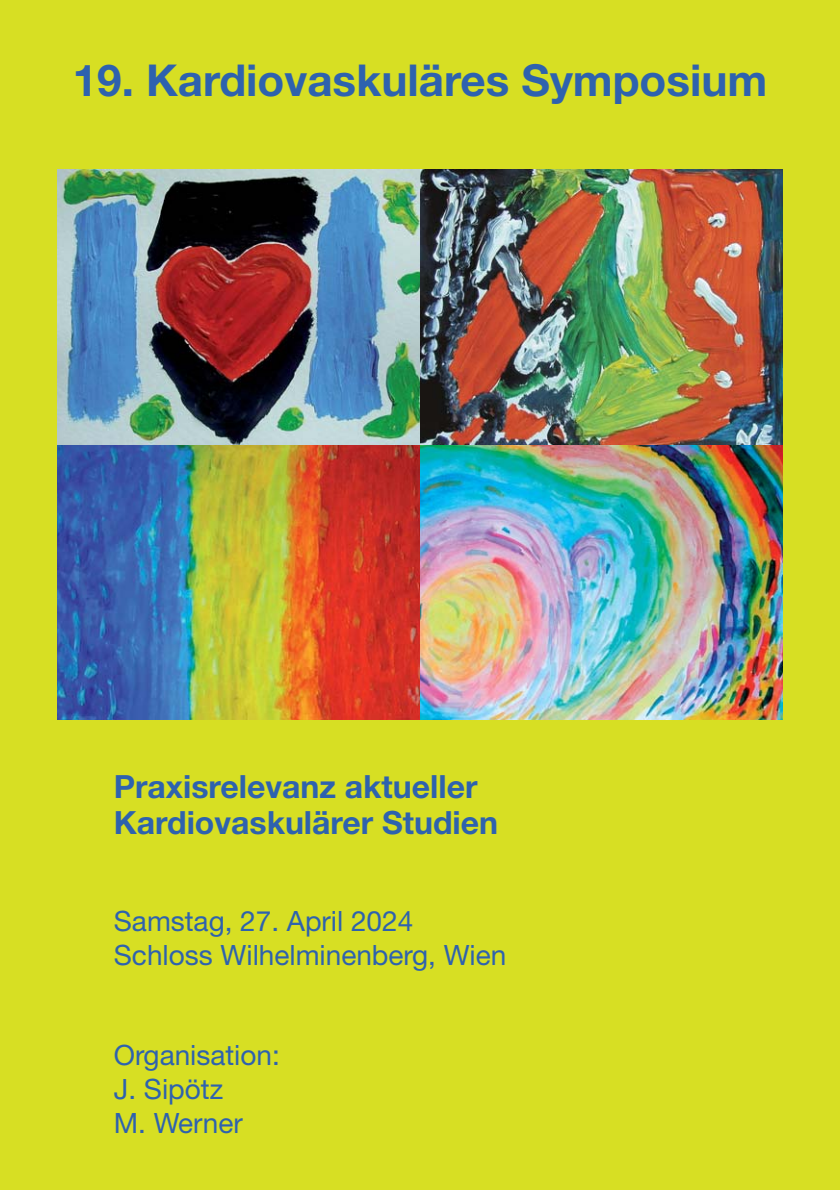
<style>
.page{position:relative;width:840px;height:1190px;background:#d7df23}
.page>*{position:absolute;margin:0;border:0;box-sizing:border-box;transform-origin:0 0}
.t1{font:700 44px "Helvetica Neue";color:#2e62ae}
.t2{font:700 32px/36px "Helvetica Neue";color:#2e62ae}
.t3{font:28px/33.6px "Helvetica Neue";color:#2e62ae}
</style>
<div class="page">
<img style="left:57px;top:170px;width:726px;height:550px">
<h1 class="t1" style="left:73px;top:64px;width:696px">19. Kardiovaskuläres Symposium</h1>
<p class="t2" style="left:114px;top:771px;width:386px">Praxisrelevanz aktueller<br>Kardiovaskulärer Studien</p>
<p class="t3" style="left:114px;top:907px;width:394px">Samstag, 27. April 2024<br>Schloss Wilhelminenberg, Wien</p>
<p class="t3" style="left:114px;top:1041px;width:168px">Organisation:<br>J. Sipötz<br>M. Werner</p>
</div>
